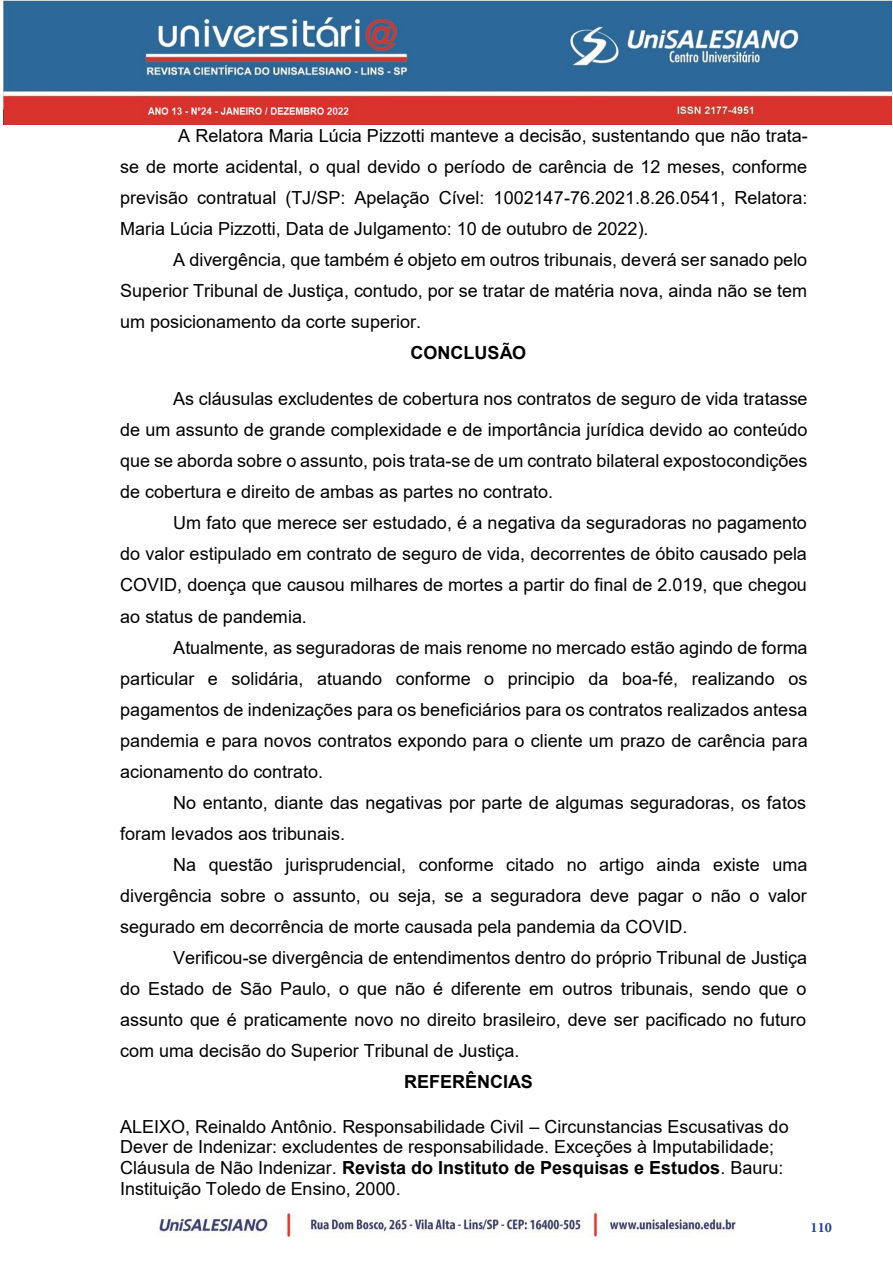
<style>
.page{position:relative;width:893px;height:1263px;background:#fff}
.page>*{position:absolute;margin:0;border:0;box-sizing:border-box;transform-origin:0 0}
.t1{font:18px/20.7px "Arial";color:#000}
.t2{font:700 18px "Arial";color:#000}
.t3{font:700 14.25px "Minion Pro";color:#253f8e}
.s1{font-style:inherit}
.s2{font-weight:700}
.s3{font-family:"Times New Roman";font-weight:400;font-size:18px;color:#000}
</style>
<div class="page">
<img style="left:159px;top:1210px;width:576px;height:28px">
<img style="left:3px;top:0;width:888px;height:125px">
<p class="t1" style="left:178px;top:125px;width:631px">A Relatora Maria Lúcia Pizzotti manteve a decisão, sustentando que não trata-</p>
<p class="t1" style="left:120px;top:156px;width:688px">se de morte acidental, o qual devido o período de carência de 12 meses, conforme</p>
<p class="t1" style="left:120px;top:187px;width:689px">previsão contratual (TJ/SP: Apelação Cível: 1002147-76.2021.8.26.0541, Relatora:</p>
<p class="t1" style="left:120px;top:218px;width:530px">Maria Lúcia Pizzotti, Data de Julgamento: 10 de outubro de 2022).</p>
<p class="t1" style="left:173px;top:249px;width:635px">A divergência, que também é objeto em outros tribunais, deverá ser sanado pelo</p>
<p class="t1" style="left:120px;top:280px;width:688px">Superior Tribunal de Justiça, contudo, por se tratar de matéria nova, ainda não se tem</p>
<p class="t1" style="left:120px;top:311px;width:302px">um posicionamento da corte superior.</p>
<p class="t2" style="left:411px;top:340px;width:117px">CONCLUSÃO</p>
<p class="t1" style="left:173px;top:388px;width:636px">As cláusulas excludentes de cobertura nos contratos de seguro de vida tratasse</p>
<p class="t1" style="left:120px;top:419px;width:689px">de um assunto de grande complexidade e de importância jurídica devido ao conteúdo</p>
<p class="t1" style="left:120px;top:451px;width:689px">que se aborda sobre o assunto, pois trata-se de um contrato bilateral expostocondições</p>
<p class="t1" style="left:120px;top:482px;width:435px">de cobertura e direito de ambas as partes no contrato.</p>
<p class="t1" style="left:173px;top:512px;width:635px">Um fato que merece ser estudado, é a negativa da seguradoras no pagamento</p>
<p class="t1" style="left:120px;top:544px;width:688px">do valor estipulado em contrato de seguro de vida, decorrentes de óbito causado pela</p>
<p class="t1" style="left:120px;top:575px;width:688px">COVID, doença que causou milhares de mortes a partir do final de 2.019, que chegou</p>
<p class="t1" style="left:120px;top:606px;width:188px">ao status de pandemia.</p>
<p class="t1" style="left:173px;top:637px;width:636px">Atualmente, as seguradoras de mais renome no mercado estão agindo de forma</p>
<p class="t1" style="left:120px;top:668px;width:689px">particular e solidária, atuando conforme o principio da boa-fé, realizando os</p>
<p class="t1" style="left:120px;top:699px;width:689px">pagamentos de indenizações para os beneficiários para os contratos realizados antesa</p>
<p class="t1" style="left:120px;top:730px;width:689px">pandemia e para novos contratos expondo para o cliente um prazo de carência para</p>
<p class="t1" style="left:120px;top:761px;width:205px">acionamento do contrato.</p>
<p class="t1" style="left:173px;top:792px;width:634px">No entanto, diante das negativas por parte de algumas seguradoras, os fatos</p>
<p class="t1" style="left:120px;top:823px;width:227px">foram levados aos tribunais.</p>
<p class="t1" style="left:173px;top:854px;width:636px">Na questão jurisprudencial, conforme citado no artigo ainda existe uma</p>
<p class="t1" style="left:120px;top:885px;width:688px">divergência sobre o assunto, ou seja, se a seguradora deve pagar o não o valor</p>
<p class="t1" style="left:120px;top:916px;width:569px">segurado em decorrência de morte causada pela pandemia da COVID.</p>
<p class="t1" style="left:173px;top:947px;width:635px">Verificou-se divergência de entendimentos dentro do próprio Tribunal de Justiça</p>
<p class="t1" style="left:120px;top:978px;width:688px">do Estado de São Paulo, o que não é diferente em outros tribunais, sendo que o</p>
<p class="t1" style="left:120px;top:1009px;width:688px">assunto que é praticamente novo no direito brasileiro, deve ser pacificado no futuro</p>
<p class="t1" style="left:120px;top:1041px;width:401px">com uma decisão do Superior Tribunal de Justiça.</p>
<p class="t2" style="left:404px;top:1069px;width:130px">REFERÊNCIAS</p>
<p class="t1" style="left:120px;top:1116px;width:670px">ALEIXO, Reinaldo Antônio. Responsabilidade Civil <span class="s1">–</span> Circunstancias Escusativas do Dever de Indenizar: excludentes de responsabilidade. Exceções à Imputabilidade; Cláusula de Não Indenizar. <span class="s2">Revista do Instituto de Pesquisas e Estudos</span>. Bauru:<br>Instituição Toledo de Ensino, 2000.</p>
<p class="t3" style="left:788px;top:1217px;width:45px"><span class="s3">10</span> 110</p>
</div>
